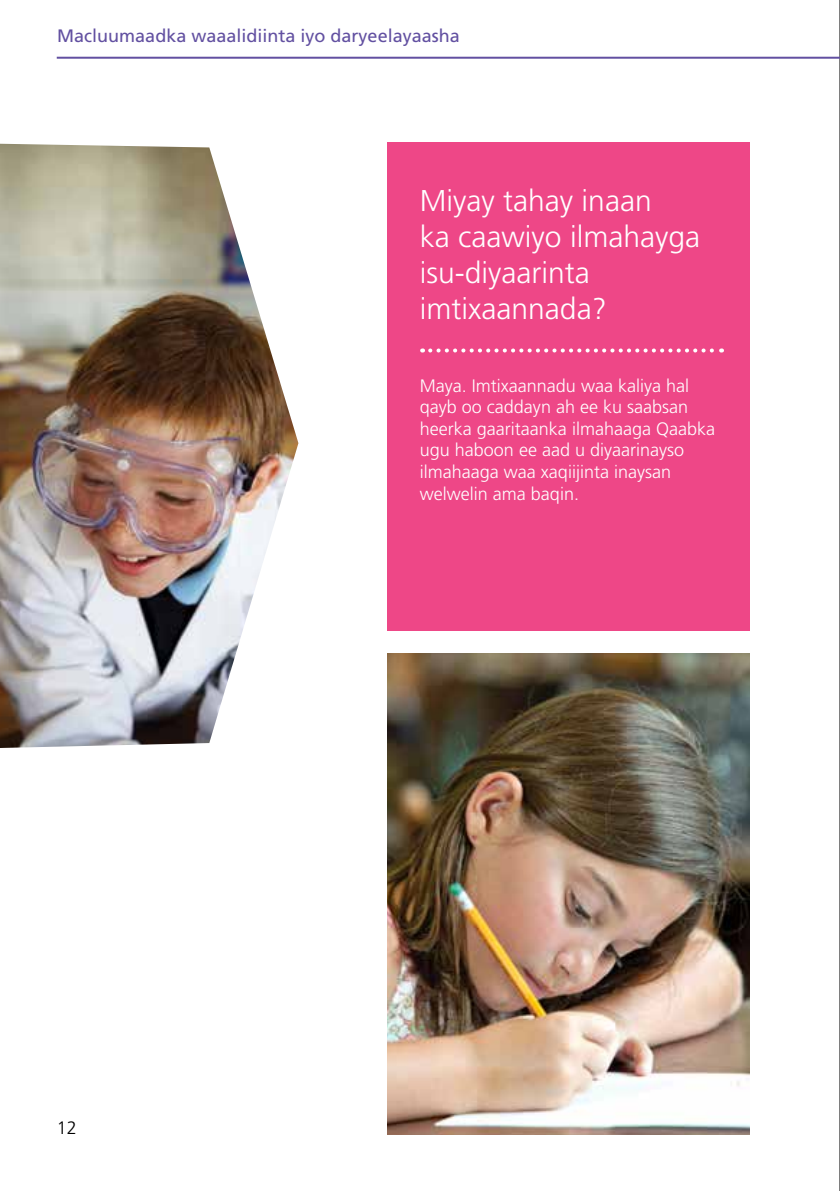
<style>
.page{position:relative;width:840px;height:1191px;background:#fff}
.page>*{position:absolute;margin:0;border:0;box-sizing:border-box;transform-origin:0 0}
.t1{font:300 30px/36px "Frutiger LT Std";color:#fff}
.t2{font:300 18px/21.6px "Frutiger LT Std";color:#fff}
.t3{font:18px "Frutiger LT Std";color:#6250a1}
.t4{font:300 18px "Frutiger LT Std";color:#000}
</style>
<div class="page">
<hr style="left:839px;top:0;width:1px;height:1191px;background:#000">
<hr style="left:57px;top:57px;width:782px;height:2px;background:#6250a1">
<div style="left:387px;top:142px;width:361px;height:488px;background:#ee4787"></div>
<svg style="left:430px;top:348px;width:291px;height:4px"></svg>
<img style="left:0;top:144px;width:298px;height:604px">
<img style="left:387px;top:653px;width:361px;height:481px">
<p class="t3" style="left:57px;top:25px;width:404px">Macluumaadka waaalidiinta iyo daryeelayaasha</p>
<h1 class="t1" style="left:419px;top:183px;width:281px">Miyay tahay inaan<br>ka caawiyo ilmahayga isu-diyaarinta imtixaannada?</h1>
<p class="t4" style="left:57px;top:1117px;width:22px">12</p>
<p class="t2" style="left:419px;top:375px;width:297px">Maya. Imtixaannadu waa kaliya hal qayb oo caddayn ah ee ku saabsan heerka gaaritaanka ilmahaaga Qaabka ugu haboon ee aad u diyaarinayso ilmahaaga waa xaqiijinta inaysan welwelin ama baqin.</p>
</div>
